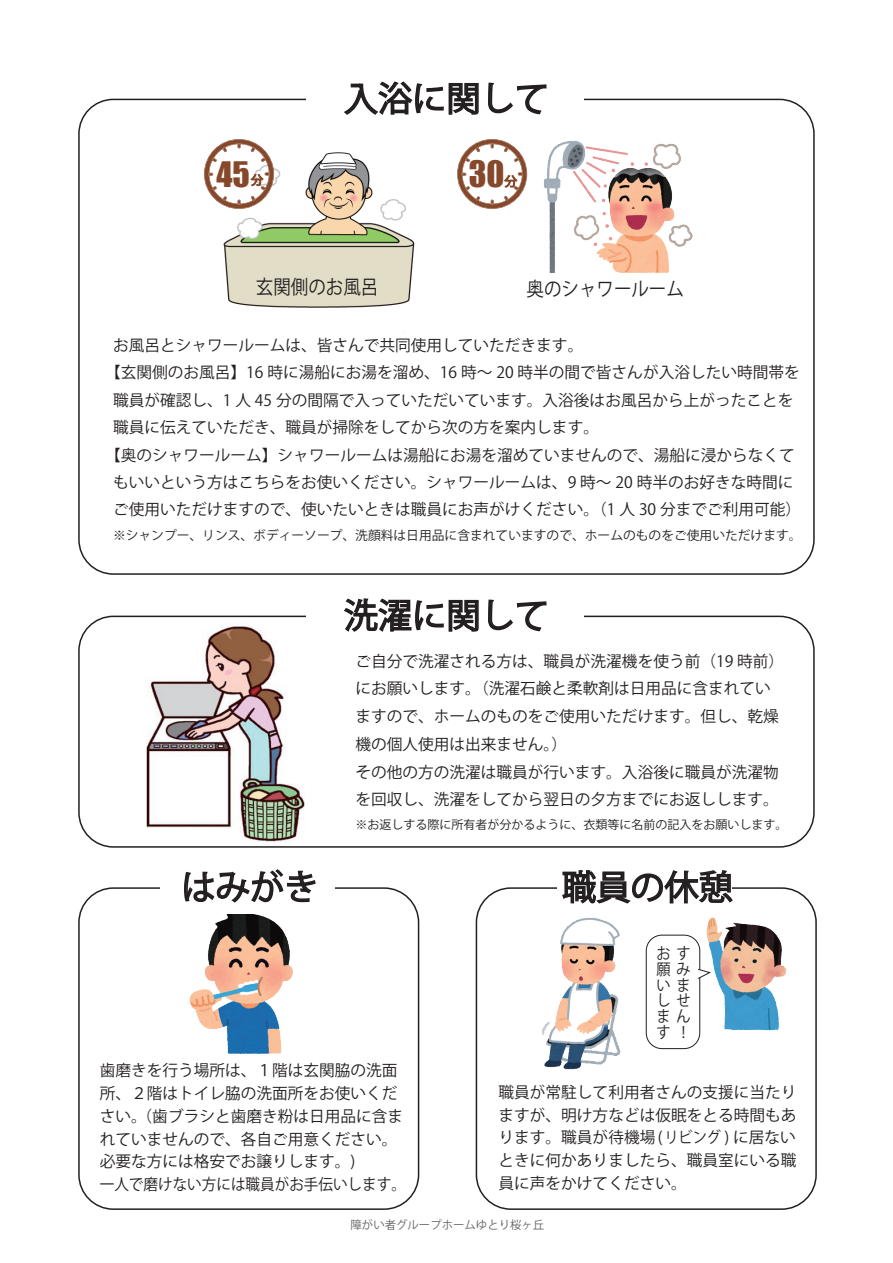
<style>
.page{position:relative;width:893px;height:1263px;background:#fff}
.page>*{position:absolute;margin:0;border:0;box-sizing:border-box;transform-origin:0 0}
.t1{font:34.2px "Koz Go Pr 6 N";color:#231f20}
.t2{font:33.45px "Impact";color:#86482b}
.t3{font:32.25px "Impact";color:#86482b}
.t4{font:19.35px "Koz Go Pr 6 N";color:#231f20;scale:.9 1}
.t5{font:15.6px/22.8px "Koz Go Pr 6 N";color:#231f20}
.t6{font:15.6px/15.6px "Koz Go Pr 6 N";color:#231f20;scale:.9 1}
.t7{font:12.75px "Koz Go Pr 6 N";color:#231f20}
.t8{font:12.15px "Koz Go Pr 6 N";color:#86482b}
.t9{font:12px "Koz Go Pr 6 N";color:#231f20}
.t10{font:11.4px "Koz Go Pr 6 N";color:#636366}
</style>
<div class="page">
<img style="left:544px;top:141px;width:149px;height:132px">
<img style="left:223px;top:152px;width:192px;height:181px">
<svg style="left:457px;top:139px;width:70px;height:70px"></svg>
<svg style="left:204px;top:139px;width:70px;height:70px"></svg>
<img style="left:146px;top:626px;width:159px;height:217px">
<img style="left:542px;top:917px;width:79px;height:153px">
<img style="left:706px;top:917px;width:81px;height:114px">
<img style="left:189px;top:914px;width:104px;height:140px">
<svg style="left:344px;top:81px;width:135px;height:34px"></svg>
<svg style="left:488px;top:82px;width:59px;height:33px"></svg>
<div style="left:78px;top:616px;width:737px;height:232px;border:2px solid #231f20;border-radius:34px"></div>
<div style="left:306px;top:587px;width:278px;height:54px;background:#fff"></div>
<svg style="left:344px;top:598px;width:135px;height:34px"></svg>
<svg style="left:488px;top:599px;width:59px;height:33px"></svg>
<div style="left:78px;top:887px;width:341px;height:323px;border:2px solid #231f20;border-radius:34px"></div>
<div style="left:160px;top:860px;width:175px;height:54px;background:#fff"></div>
<svg style="left:184px;top:869px;width:132px;height:34px"></svg>
<div style="left:476px;top:887px;width:341px;height:323px;border:2px solid #231f20;border-radius:34px"></div>
<div style="left:557px;top:860px;width:175px;height:54px;background:#fff"></div>
<svg style="left:562px;top:870px;width:172px;height:34px"></svg>
<svg style="left:542px;top:974px;width:28px;height:27px"></svg>
<div style="left:646px;top:935px;width:54px;height:114px;border:1px solid #231f20;border-radius:16px"></div>
<svg style="left:698px;top:968px;width:14px;height:11px"></svg>
<div style="left:393px;top:320px;width:40px;height:12px;background:#fff"></div>
<h3 class="t3" style="left:217px;top:149px;width:35px">45</h3>
<p class="t8" style="left:251px;top:173px;width:14px">分</p>
<h1 class="t1" style="left:344px;top:79px;width:207px">入浴に関して</h1>
<h2 class="t2" style="left:469px;top:148px;width:37px">30</h2>
<p class="t4" style="left:256px;top:276px;width:137px">玄関側のお風呂</p>
<p class="t4" style="left:527px;top:278px;width:176px">奥のシャワールーム</p>
<p class="t5" style="left:113px;top:334px;width:472px">お風呂とシャワールームは、皆さんで共同使用していただきます。</p>
<p class="t5" style="left:105px;top:361px;width:696px">【玄関側のお風呂】16 時に湯船にお湯を溜め、16 時～ 20 時半の間で皆さんが入浴したい時間帯を</p>
<p class="t5" style="left:113px;top:389px;width:682px">職員が確認し、1 人 45 分の間隔で入っていただいています。入浴後はお風呂から上がったことを</p>
<p class="t5" style="left:113px;top:416px;width:487px">職員に伝えていただき、職員が掃除をしてから次の方を案内します。</p>
<p class="t5" style="left:105px;top:444px;width:691px">【奥のシャワールーム】シャワールームは湯船にお湯を溜めていませんので、湯船に浸からなくて</p>
<p class="t5" style="left:113px;top:471px;width:682px">もいいという方はこちらをお使いください。シャワールームは、9 時～ 20 時半のお好きな時間に</p>
<p class="t5" style="left:113px;top:499px;width:690px">ご使用いただけますので、使いたいときは職員にお声がけください。（1 人 30 分までご利用可能）</p>
<p class="t7" style="left:113px;top:528px;width:690px">※シャンプー、リンス、ボディーソープ、洗顔料は日用品に含まれていますので、ホームのものをご使用いただけます。</p>
<h1 class="t1" style="left:344px;top:596px;width:207px">洗濯に関して</h1>
<p class="t5" style="left:355px;top:647px;width:430px;line-height:27.8px">ご自分で洗濯される方は、職員が洗濯機を使う前（19 時前）にお願いします。（洗濯石鹸と柔軟剤は日用品に含まれていますので、ホームのものをご使用いただけます。但し、乾燥機の個人使用は出来ません。）<br>その他の方の洗濯は職員が行います。入浴後に職員が洗濯物を回収し、洗濯をしてから翌日の夕方までにお返しします。</p>
<p class="t9" style="left:355px;top:818px;width:434px">※お返しする際に所有者が分かるように、衣類等に名前の記入をお願いします。</p>
<h1 class="t1" style="left:182px;top:868px;width:138px">はみがき</h1>
<h1 class="t1" style="left:562px;top:868px;width:172px">職員の休憩</h1>
<p class="t5" style="left:100px;top:1059px;width:308px">歯磨きを行う場所は、１階は玄関脇の洗面所、２階はトイレ脇の洗面所をお使いください。（歯ブラシと歯磨き粉は日用品に含まれていませんので、各自ご用意ください。必要な方には格安でお譲りします。)<br>一人で磨けない方には職員がお手伝いします。</p>
<p class="t6" style="left:656px;top:946px;width:39px">おす願みいましせま<br>す！</p>
<p class="t6" style="left:676px;top:1009px;width:17px">ん</p>
<p class="t5" style="left:499px;top:1081px;width:299px;text-align:justify">職員が常駐して利用者さんの支援に当たりますが、明け方などは仮眠をとる時間もあります。職員が待機場(リビング ) に居ないときに何かありましたら、職員室にいる職員に声をかけてください。</p>
<p class="t10" style="left:351px;top:1219px;width:195px">障がい者グループホームゆとり桜ヶ丘</p>
</div>
